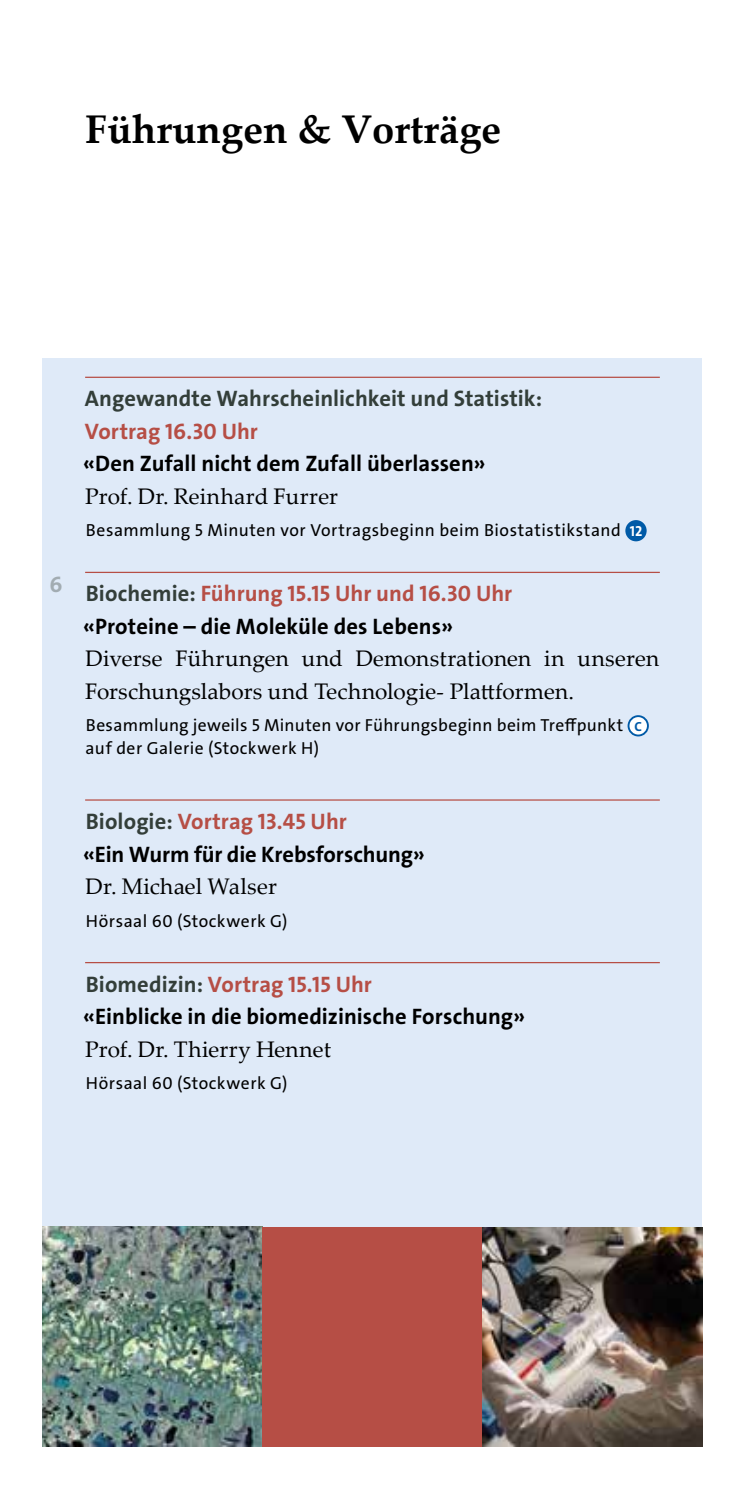
<style>
.page{position:relative;width:745px;height:1489px;background:#fff}
.page>*{position:absolute;margin:0;border:0;box-sizing:border-box;transform-origin:0 0}
.t1{font:700 40px "Palatino Linotype";color:#000}
.t2{font:22.5px/32.5px "The Sans LP7 Bld";letter-spacing:.005em;color:#000}
.t3{font:22.5px/32.5px "Palatino Linotype";letter-spacing:.005em;color:#000}
.t4{font:22.5px "The Sans LP7 Bld";color:#333e39}
.t5{font:22.5px "The Sans LP7 Bld";color:#b64e45}
.t6{font:22.5px "The Sans LP7 Bld";color:#a2acb2}
.t7{font:17.5px/22.5px "The Sans LP5 Plain";letter-spacing:.025em;color:#000}
.s1{font-family:"The Sans LP7 Bld";font-size:14.5px;color:#fff}
.s2{color:#333e39}
.s3{color:#b64e45}
.s4{font-family:"The Sans LP7 Bld";font-size:13.25px;color:#005aa7}
</style>
<div class="page">
<div style="left:43px;top:358px;width:659px;height:1088px;background:#dfeaf8"></div>
<img style="left:482px;top:1227px;width:220px;height:219px">
<img style="left:43px;top:1226px;width:219px;height:220px">
<div style="left:262px;top:1226px;width:220px;height:220px;background:#b64e45"></div>
<hr style="left:85px;top:376px;width:574px;height:2px;background:#b64e45">
<hr style="left:85px;top:571px;width:574px;height:2px;background:#b64e45">
<hr style="left:85px;top:799px;width:574px;height:1px;background:#b64e45">
<hr style="left:85px;top:961px;width:574px;height:2px;background:#b64e45">
<div style="left:625px;top:520px;width:21px;height:21px;background:#005aa7;border-radius:50%"></div>
<div style="left:628px;top:716px;width:19px;height:19px;background:#fff;border-radius:50%"></div>
<div style="left:627px;top:715px;width:21px;height:21px;border:2px solid #005aa7;border-radius:50%"></div>
<h1 class="t1" style="left:85px;top:101px;width:417px">Führungen &amp; Vorträge</h1>
<p class="t6" style="left:50px;top:570px;width:15px">6</p>
<p class="t4" style="left:85px;top:384px;width:458px">Angewandte Wahrscheinlichkeit und Statistik:</p>
<p class="t5" style="left:85px;top:417px;width:174px">Vortrag 16.30 Uhr</p>
<p class="t2" style="left:83px;top:447px;width:404px">«Den Zufall nicht dem Zufall überlassen»</p>
<p class="t3" style="left:85px;top:479px;width:254px">Prof. Dr. Reinhard Furrer</p>
<p class="t7" style="left:86px;top:519px;width:557px">Besammlung 5 Minuten vor Vortragsbeginn beim Biostatistikstand <span class="s1">12</span></p>
<p class="t2" style="left:83px;top:577px;width:430px"><span class="s2">Biochemie:</span> <span class="s3">Führung 15.15 Uhr und 16.30 Uhr </span>«Proteine – die Moleküle des Lebens»</p>
<p class="t3" style="left:85px;top:641px;width:575px">Diverse Führungen und Demonstrationen in unseren<br>Forschungslabors und Technologie- Plattformen.</p>
<p class="t7" style="left:85px;top:714px;width:557px">Besammlung jeweils 5 Minuten vor Führungsbeginn beim Treffpunkt <span class="s4">C </span>auf der Galerie (Stockwerk H)</p>
<p class="t2" style="left:83px;top:805px;width:343px"><span class="s2">Biologie:</span> <span class="s3">Vortrag 13.45 Uhr<br></span>«Ein Wurm für die Krebsforschung»</p>
<p class="t3" style="left:85px;top:869px;width:193px">Dr. Michael Walser</p>
<p class="t7" style="left:86px;top:909px;width:203px">Hörsaal 60 (Stockwerk G)</p>
<p class="t2" style="left:83px;top:967px;width:443px"><span class="s2">Biomedizin:</span> <span class="s3">Vortrag 15.15 Uhr<br></span>«Einblicke in die biomedizinische Forschung»</p>
<p class="t3" style="left:85px;top:1031px;width:247px">Prof. Dr. Thierry Hennet</p>
<p class="t7" style="left:86px;top:1072px;width:203px">Hörsaal 60 (Stockwerk G)</p>
</div>
